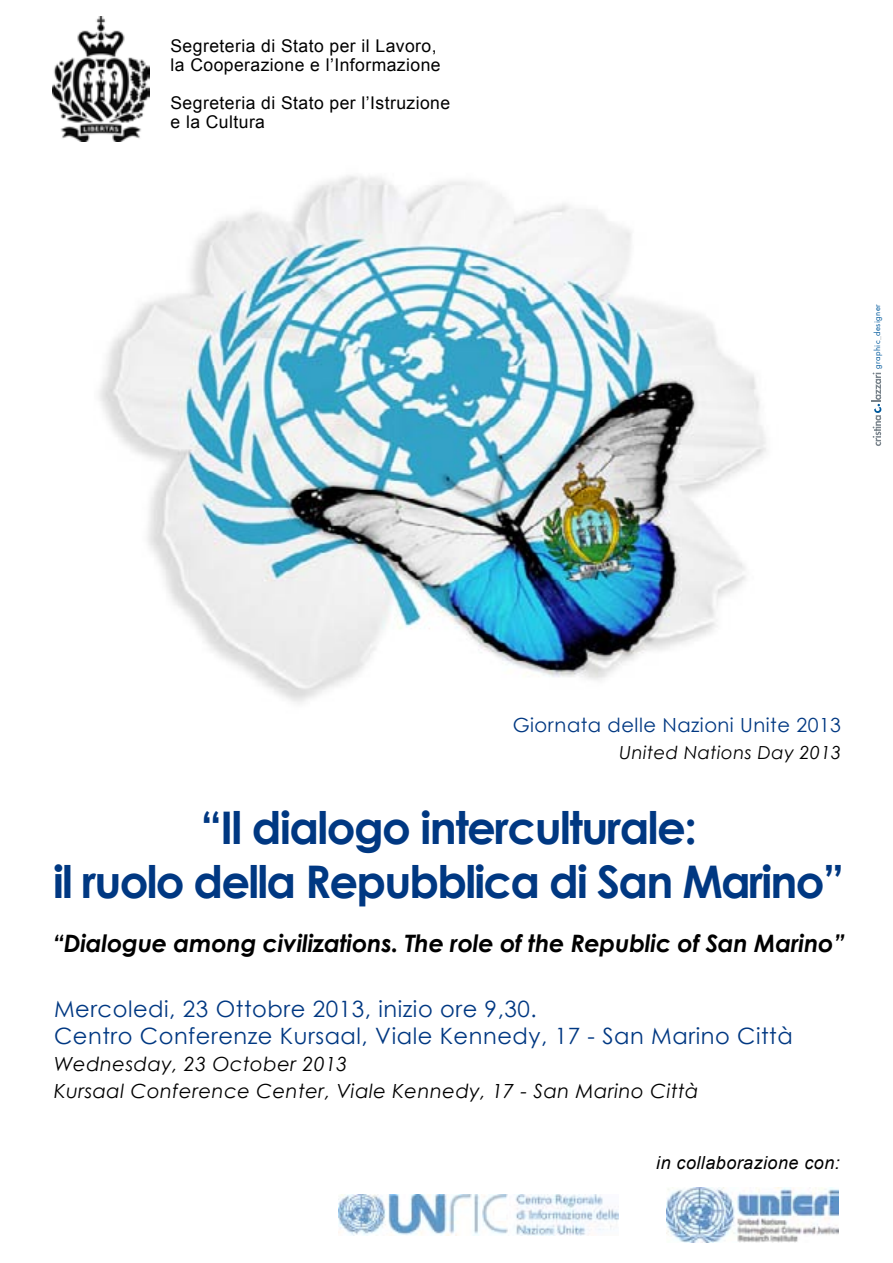
<style>
.page{position:relative;width:893px;height:1263px;background:#fff}
.page>*{position:absolute;margin:0;border:0;box-sizing:border-box;transform-origin:0 0}
.t1{font:700 45px/54px "Century Gothic";letter-spacing:-.04em;color:#003882;text-align:center}
.t2{font:italic 700 24px "Century Gothic";letter-spacing:-.01em;color:#000}
.t3{font:22.5px/27px "Century Gothic";letter-spacing:.025em;color:#003882}
.t4{font:italic 19.5px/27px "Century Gothic";letter-spacing:.025em;color:#000}
.t5{font:19.5px "Century Gothic";letter-spacing:.025em;color:#003882}
.t6{font:italic 18px "Arial";letter-spacing:.025em;color:#000}
.t7{font:italic 18px "Century Gothic";letter-spacing:.025em;color:#000}
.t8{font:17.55px/18.9px "Arial";letter-spacing:.025em;color:#000}
.t9{font:7.8px "Futura Std";letter-spacing:.05em;color:#00599c}
.s1{color:#9ea6ab}
</style>
<div class="page">
<img style="left:79px;top:78px;width:687px;height:626px">
<img style="left:53px;top:16px;width:96px;height:125px">
<img style="left:666px;top:1187px;width:173px;height:56px">
<img style="left:338px;top:1194px;width:280px;height:42px">
<svg style="left:872px;top:373px;width:10px;height:73px"></svg>
<p class="t8" style="left:171px;top:37px;width:272px">Segreteria di Stato per il Lavoro, la Cooperazione e l’Informazione</p>
<p class="t8" style="left:171px;top:93px;width:281px">Segreteria di Stato per l’Istruzione e la Cultura</p>
<p class="t9" style="left:872px;top:369px;width:66px;rotate:-90deg">graphic<span class="s1">_</span>designer</p>
<p class="t5" style="left:513px;top:713px;width:330px">Giornata delle Nazioni Unite 2013</p>
<p class="t7" style="left:619px;top:741px;width:223px">United Nations Day 2013</p>
<h1 class="t1" style="left:53px;top:799px;width:793px">“Il dialogo interculturale:<br>il ruolo della Repubblica di San Marino”</h1>
<h2 class="t2" style="left:53px;top:928px;width:794px">“Dialogue among civilizations. The role of the Republic of San Marino”</h2>
<p class="t3" style="left:54px;top:995px;width:740px">Mercoledi, 23 Ottobre 2013, inizio ore 9,30.<br>Centro Conferenze Kursaal, Viale Kennedy, 17 - San Marino Città</p>
<p class="t4" style="left:54px;top:1050px;width:646px">Wednesday, 23 October 2013<br>Kursaal Conference Center, Viale Kennedy, 17 - San Marino Città</p>
<p class="t6" style="left:656px;top:1151px;width:185px">in collaborazione con:</p>
</div>
